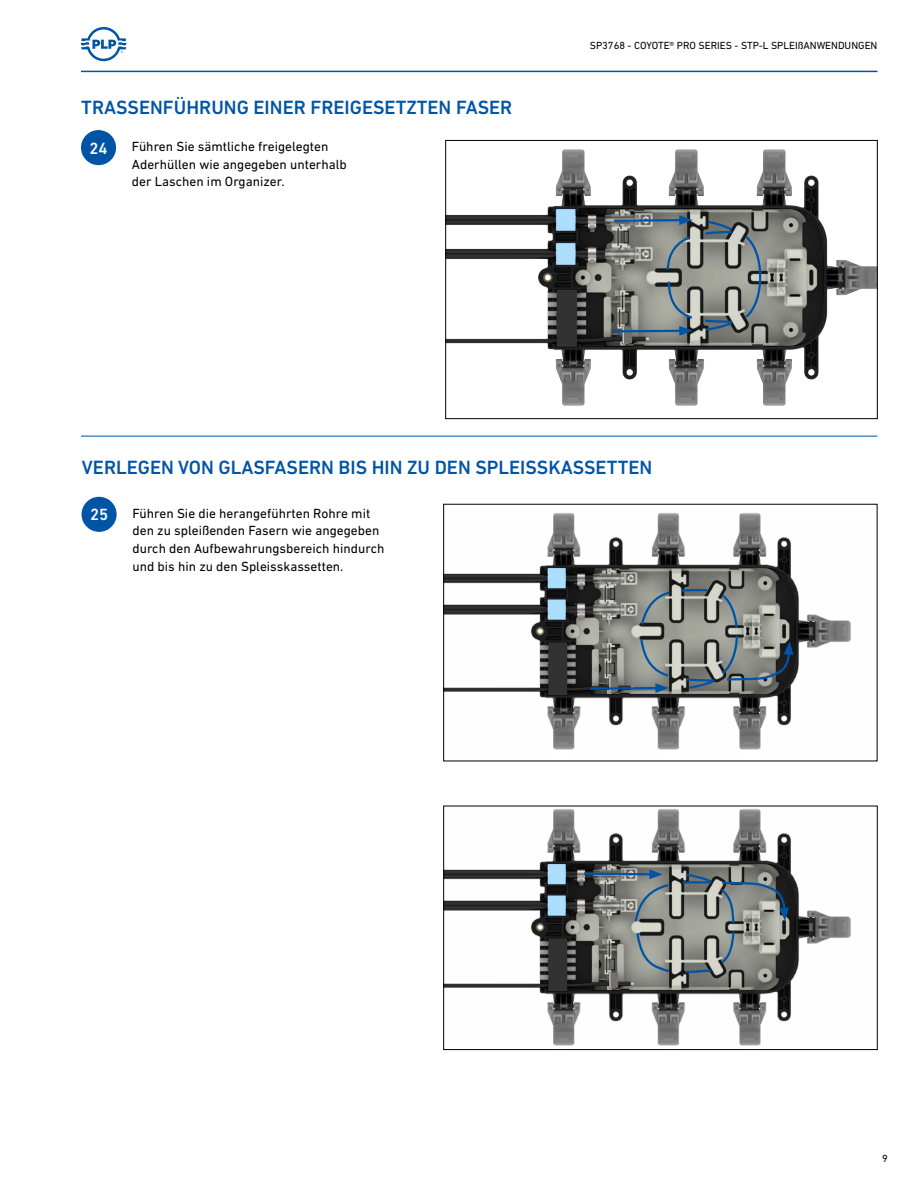
<style>
.page{position:relative;width:918px;height:1188px;background:#fff}
.page>*{position:absolute;margin:0;border:0;box-sizing:border-box;transform-origin:0 0}
.t1{font:500 19.5px "DIN Next LT Pro";color:#0054a6}
.t2{font:500 16.5px "DIN Next LT Pro";color:#fff}
.t3{font:13.5px/17.7px "DIN Next LT Pro";color:#000}
.t4{font:10.5px "DIN Next LT Pro";color:#000}
</style>
<div class="page">
<hr style="left:81px;top:71px;width:797px;height:1px;background:#0054a6">
<svg style="left:81px;top:27px;width:45px;height:34px"></svg>
<div style="left:81px;top:130px;width:35px;height:35px;background:#0054a6;border-radius:50%"></div>
<img style="left:447px;top:149px;width:429px;height:257px">
<div style="left:445px;top:140px;width:433px;height:279px;border:1px solid #000"></div>
<div style="left:82px;top:497px;width:35px;height:35px;background:#0054a6;border-radius:50%"></div>
<img style="left:445px;top:809px;width:406px;height:237px">
<div style="left:443px;top:806px;width:434px;height:244px;border:1px solid #000"></div>
<img style="left:445px;top:513px;width:406px;height:237px">
<hr style="left:81px;top:436px;width:797px;height:1px;background:#0054a6">
<svg style="left:612px;top:215px;width:81px;height:10px"></svg>
<svg style="left:612px;top:279px;width:83px;height:57px;background:#838988"></svg>
<svg style="left:588px;top:637px;width:83px;height:56px;background:#79807f"></svg>
<svg style="left:743px;top:234px;width:22px;height:86px;background:#808a8c"></svg>
<svg style="left:703px;top:219px;width:31px;height:17px"></svg>
<svg style="left:639px;top:590px;width:33px;height:37px"></svg>
<svg style="left:679px;top:588px;width:114px;height:102px;background:#7c817f"></svg>
<svg style="left:665px;top:235px;width:27px;height:37px"></svg>
<svg style="left:703px;top:318px;width:32px;height:14px"></svg>
<svg style="left:582px;top:869px;width:89px;height:55px;background:#737979"></svg>
<svg style="left:635px;top:931px;width:37px;height:43px;background:#858d8b"></svg>
<svg style="left:680px;top:872px;width:109px;height:102px;background:#7f8481"></svg>
<h1 class="t1" style="left:81px;top:96px;width:433px">TRASSENFÜHRUNG EINER FREIGESETZTEN FASER</h1>
<p class="t2" style="left:89px;top:138px;width:20px">24</p>
<p class="t3" style="left:132px;top:137px;width:216px">Führen Sie sämtliche freigelegten<br>Aderhüllen wie angegeben unterhalb der Laschen im Organizer.</p>
<p class="t4" style="left:590px;top:40px;width:289px">SP3768 - COYOTE® PRO SERIES - STP-L SPLEIßANWENDUNGEN</p>
<h1 class="t1" style="left:82px;top:456px;width:572px">VERLEGEN VON GLASFASERN BIS HIN ZU DEN SPLEISSKASSETTEN</h1>
<p class="t2" style="left:90px;top:505px;width:20px">25</p>
<p class="t3" style="left:132px;top:504px;width:253px">Führen Sie die herangeführten Rohre mit den zu spleißenden Fasern wie angegeben durch den Aufbewahrungsbereich hindurch und bis hin zu den Spleisskassetten.</p>
<p class="t4" style="left:882px;top:1152px;width:7px">9</p>
</div>
